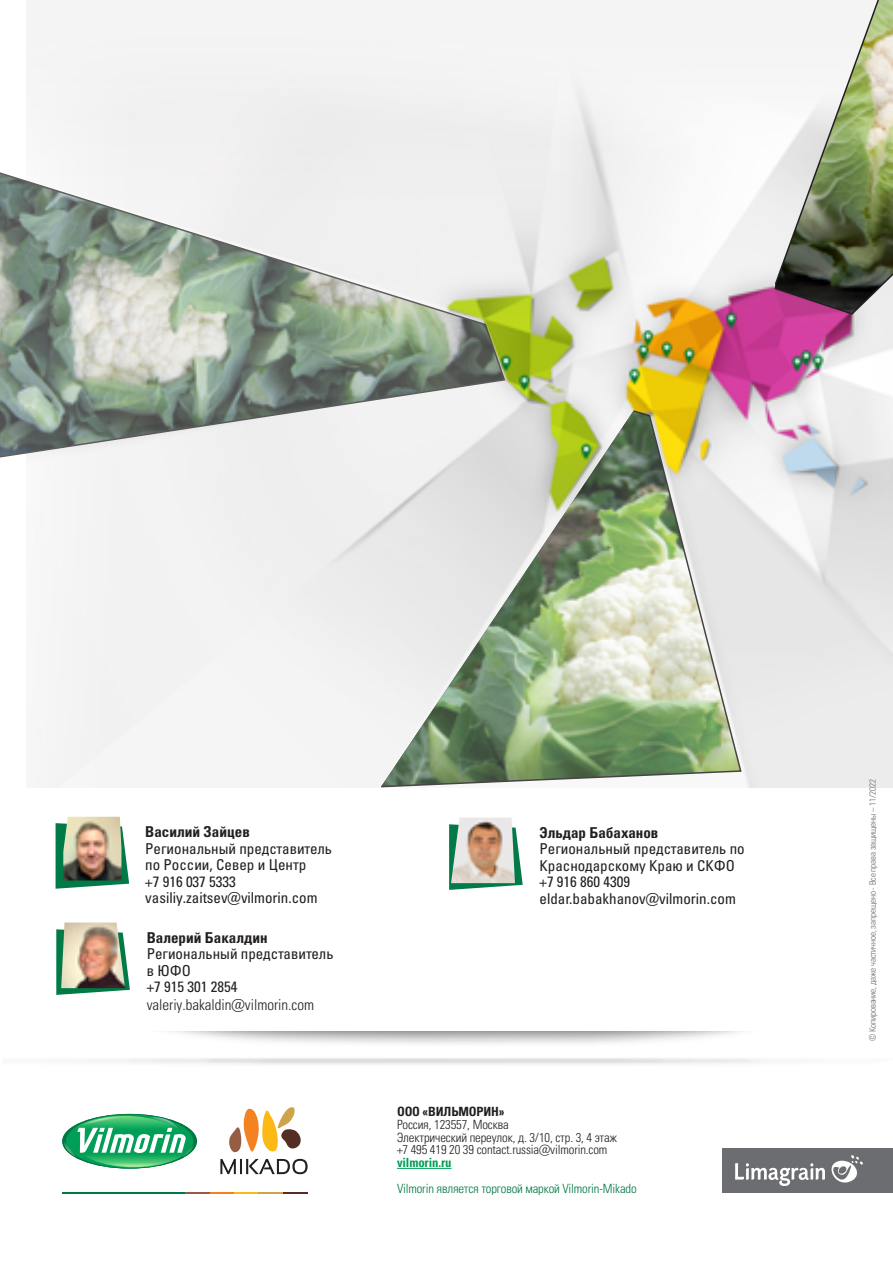
<style>
.page{position:relative;width:893px;height:1263px;background:#fff}
.page>*{position:absolute;margin:0;border:0;box-sizing:border-box;transform-origin:0 0}
.t1{font:condensed 15px/16.5px "Univers LTCYR 57";color:#231f20}
.t2{font:15px "Univers LTCYR 67 Bold Cond";color:#231f20}
.Style_de_paragraphe{font:15px "Univers LTCYR 47 Light Cond";color:#231f20}
.t3{font:12.75px/12.8px "Univers LTCYR 47 Light Cond";letter-spacing:-.01em;color:#231f20}
.t4{font:12.75px "Univers LTCYR 47 Light Cond";letter-spacing:-.01em;color:#007843}
.t5{font:12.75px "Univers LTCYR 67 Bold Cond";letter-spacing:-.01em;color:#231f20}
.t6{font:12.75px "Univers LTCYR 67 Bold Cond";letter-spacing:-.01em;color:#009e57}
.t7{font:9px "Univers LTCYR 47 Light Cond";letter-spacing:-.01em;color:#6c6d70}
</style>
<div class="page">
<img style="left:62px;top:1058px;width:698px;height:136px">
<div style="left:722px;top:1148px;width:171px;height:45px;background:#6c6d70"></div>
<svg style="left:735px;top:1155px;width:128px;height:31px"></svg>
<hr style="left:62px;top:1192px;width:124px;height:2px;background:#007842">
<hr style="left:186px;top:1192px;width:24px;height:2px;background:#975b44">
<hr style="left:210px;top:1192px;width:24px;height:2px;background:#f58220">
<hr style="left:234px;top:1192px;width:25px;height:2px;background:#fcb814">
<hr style="left:259px;top:1192px;width:24px;height:2px;background:#cfa348">
<hr style="left:283px;top:1192px;width:24px;height:2px;background:#542d24">
<svg style="left:64px;top:1116px;width:131px;height:51px"></svg>
<svg style="left:229px;top:1106px;width:74px;height:46px"></svg>
<svg style="left:221px;top:1159px;width:86px;height:15px"></svg>
<hr style="left:397px;top:1168px;width:54px;height:1px;background:#009e57">
<img style="left:26px;top:0;width:867px;height:787px">
<svg style="left:0;top:157px;width:506px;height:309px"></svg>
<img style="left:380px;top:409px;width:363px;height:379px">
<img style="left:773px;top:0;width:120px;height:316px">
<svg style="left:56px;top:929px;width:74px;height:66px"></svg>
<img style="left:61px;top:922px;width:64px;height:66px">
<svg style="left:449px;top:824px;width:74px;height:66px"></svg>
<img style="left:451px;top:817px;width:64px;height:66px">
<svg style="left:55px;top:823px;width:74px;height:66px"></svg>
<img style="left:63px;top:817px;width:58px;height:63px">
<p class="t2" style="left:145px;top:823px;width:106px">Василий Зайцев</p>
<p class="t1" style="left:145px;top:840px;width:188px">Региональный представитель</p>
<p class="t1" style="left:145px;top:856px;width:163px">по России, Север и Центр</p>
<p class="t1" style="left:145px;top:873px;width:92px">+7 916 037 5333</p>
<p class="t1" style="left:145px;top:889px;width:174px">vasiliy.zaitsev@vilmorin.com</p>
<p class="t2" style="left:147px;top:928px;width:123px">Валерий Бакалдин</p>
<p class="t1" style="left:147px;top:945px;width:188px">Региональный представитель в ЮФО</p>
<p class="t1" style="left:147px;top:978px;width:92px">+7 915 301 2854</p>
<p class="Style_de_paragraphe" style="left:147px;top:995px;width:169px">valeriy.bakaldin@vilmorin.com</p>
<p class="t2" style="left:539px;top:823px;width:120px">Эльдар Бабаханов</p>
<p class="t1" style="left:539px;top:840px;width:207px">Региональный представитель по<br>Краснодарскому Краю и СКФО</p>
<p class="t1" style="left:539px;top:873px;width:92px">+7 916 860 4309</p>
<p class="t1" style="left:539px;top:890px;width:198px">eldar.babakhanov@vilmorin.com</p>
<p class="t5" style="left:397px;top:1104px;width:109px">ООО «ВИЛЬMОРИН»</p>
<p class="t3" style="left:397px;top:1117px;width:221px">Россия, 123557, Москва<br>Электрический переулок, д. 3/10, стр. 3, 4 этаж +7 495 419 20 39 contact.russia@vilmorin.com</p>
<p class="t6" style="left:397px;top:1155px;width:56px">vilmorin.ru</p>
<p class="t4" style="left:397px;top:1179px;width:241px">Vilmorin является торговой маркой Vilmorin-Mikado</p>
<p class="t7" style="left:866px;top:1041px;width:264px;rotate:-90deg">© Копирование, даже частичное, запрещено - Все права защищены – 11/2022</p>
</div>
